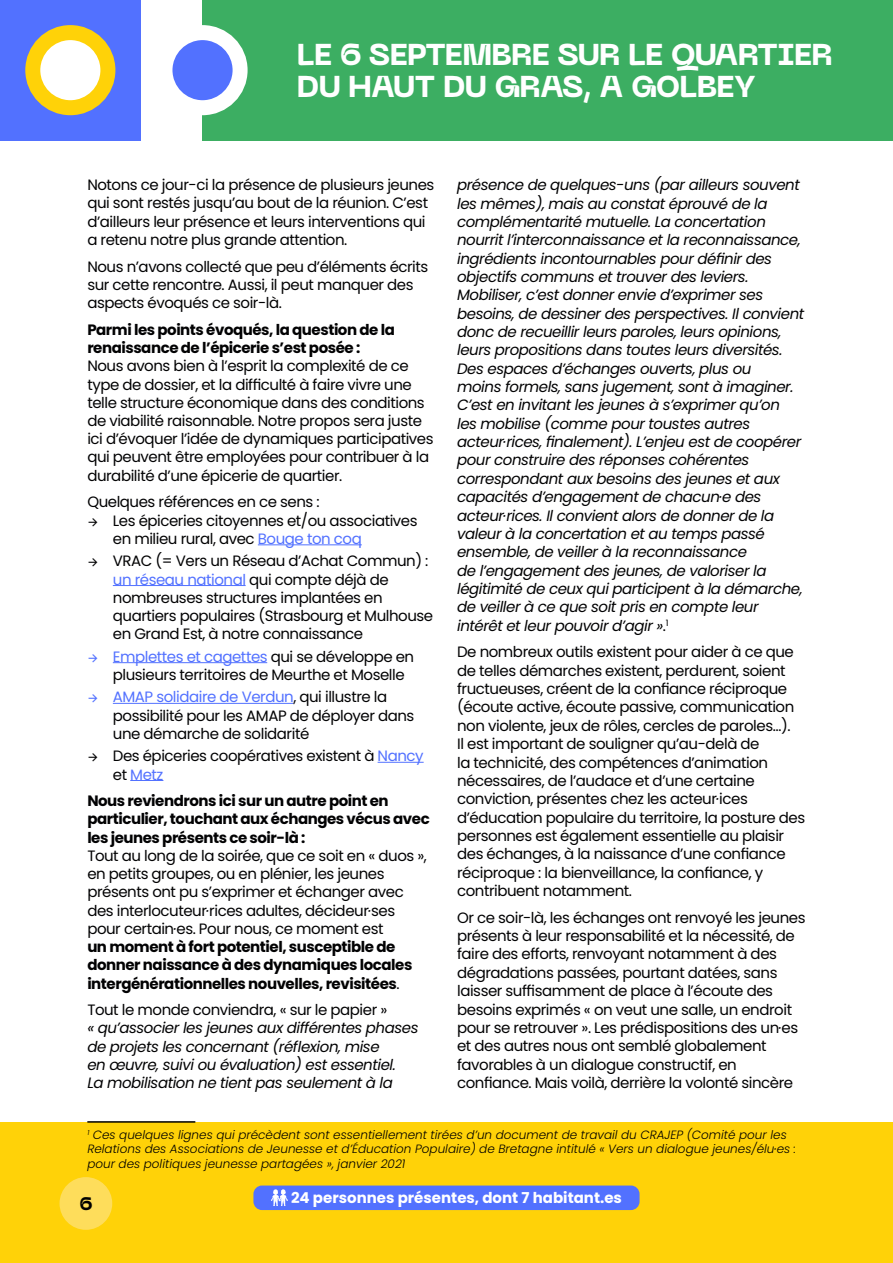
<style>
.page{position:relative;width:893px;height:1263px;background:#fff}
.page>*{position:absolute;margin:0;border:0;box-sizing:border-box;transform-origin:0 0}
.t1{font:800 30px/31.5px "Neue Machina";letter-spacing:-.02em;color:#fff}
.t2{font:800 18px "Neue Machina";color:#000}
.t3{font:15px/18.3px "Poppins";letter-spacing:-.03em;color:#020203}
.t4{font:italic 15px/18.3px "Poppins";letter-spacing:-.03em;color:#020203}
.t5{font:700 15px/18.1px "Poppins";letter-spacing:-.03em;color:#020203}
.t6{font:700 15px "Poppins";color:#fff}
.t7{font:italic 300 12px/14.4px "Poppins";color:#000}
.s1{font-style:normal}
.s2{font-style:italic}
.s3{font-family:"Neue Machina"}
.s4{color:#5271ff}
.s5{font-family:"Neue Machina";color:#5271ff}
.s6{font-weight:700}
.s7{font-weight:400;color:#020203}
</style>
<div class="page">
<div style="left:0;top:1123px;width:893px;height:140px;background:#ffd208"></div>
<div style="left:60px;top:1177px;width:52px;height:53px;background:#fedd5b;border-radius:50%"></div>
<div style="left:253px;top:1185px;width:386px;height:25px;background:#5271ff;border-radius:9px"></div>
<svg style="left:271px;top:1189px;width:17px;height:17px"></svg>
<hr style="left:258px;top:544px;width:104px;height:1px;background:#5271ff">
<hr style="left:113px;top:585px;width:133px;height:1px;background:#5271ff">
<hr style="left:113px;top:662px;width:154px;height:1px;background:#5271ff">
<hr style="left:113px;top:703px;width:180px;height:1px;background:#5271ff">
<hr style="left:378px;top:762px;width:46px;height:1px;background:#5271ff">
<hr style="left:130px;top:780px;width:33px;height:1px;background:#5271ff">
<hr style="left:87px;top:1121px;width:108px;height:2px;background:#000">
<div style="left:203px;top:0;width:690px;height:140px;background:#3cae62"></div>
<div style="left:0;top:0;width:141px;height:140px;background:#5271ff"></div>
<svg style="left:165px;top:33px;width:75px;height:75px;background:#6e88ff"></svg>
<div style="left:157px;top:25px;width:91px;height:90px;border:15px solid #fff;border-radius:50%"></div>
<svg style="left:33px;top:33px;width:75px;height:75px;background:#fff7d7"></svg>
<div style="left:25px;top:25px;width:90px;height:90px;border:15px solid #ffd208;border-radius:50%"></div>
<h1 class="t1" style="left:297px;top:40px;width:537px">LE 6 SEPTEMBRE SUR LE QUARTIER<br>DU HAUT DU GRAS, A GOLBEY</h1>
<p class="t4" style="left:457px;top:176px;width:349px">présence de quelques-uns (par ailleurs souvent les mêmes), mais au constat éprouvé de la complémentarité mutuelle. La concertation nourrit l’interconnaissance et la reconnaissance, ingrédients incontournables pour définir des objectifs communs et trouver des leviers.<br>Mobiliser, c’est donner envie d’exprimer ses besoins, de dessiner des perspectives. Il convient donc de recueillir leurs paroles, leurs opinions, leurs propositions dans toutes leurs diversités.<br>Des espaces d’échanges ouverts, plus ou<br>moins formels, sans jugement, sont à imaginer.<br>C’est en invitant les jeunes à s’exprimer qu’on<br>les mobilise (comme pour toustes autres acteur·rices, finalement). L’enjeu est de coopérer pour construire des réponses cohérentes correspondant aux besoins des jeunes et aux capacités d’engagement de chacun·e des acteur·rices. Il convient alors de donner de la valeur à la concertation et au temps passé ensemble, de veiller à la reconnaissance<br>de l’engagement des jeunes, de valoriser la légitimité de ceux qui participent à la démarche, de veiller à ce que soit pris en compte leur intérêt et leur pouvoir d’agir »<span class="s1">.</span><sup>1</sup></p>
<p class="t3" style="left:457px;top:643px;width:350px">De nombreux outils existent pour aider à ce que de telles démarches existent, perdurent, soient fructueuses, créent de la confiance réciproque (écoute active, écoute passive, communication non violente, jeux de rôles, cercles de paroles…).<br>Il est important de souligner qu’au-delà de<br>la technicité, des compétences d’animation nécessaires, de l’audace et d’une certaine conviction, présentes chez les acteur<span class="s2">·</span>ices d’éducation populaire du territoire, la posture des personnes est également essentielle au plaisir des échanges, à la naissance d’une confiance réciproque : la bienveillance, la confiance, y contribuent notamment.</p>
<p class="t3" style="left:457px;top:908px;width:350px">Or ce soir-là, les échanges ont renvoyé les jeunes présents à leur responsabilité et la nécessité, de faire des efforts, renvoyant notamment à des dégradations passées, pourtant datées, sans laisser suffisamment de place à l’écoute des besoins exprimés « on veut une salle, un endroit pour se retrouver ». Les prédispositions des un<span class="s2">·</span>es et des autres nous ont semblé globalement favorables à un dialogue constructif, en confiance. Mais voilà, derrière la volonté sincère</p>
<p class="t3" style="left:87px;top:176px;width:349px">Notons ce jour-ci la présence de plusieurs jeunes qui sont restés jusqu’au bout de la réunion. C’est d’ailleurs leur présence et leurs interventions qui a retenu notre plus grande attention.</p>
<p class="t3" style="left:87px;top:257px;width:343px">Nous n’avons collecté que peu d’éléments écrits sur cette rencontre. Aussi, il peut manquer des aspects évoqués ce soir-là.</p>
<p class="t5" style="left:87px;top:320px;width:309px">Parmi les points évoqués, la question de la renaissance de l’épicerie s’est posée :</p>
<p class="t3" style="left:87px;top:357px;width:348px">Nous avons bien à l’esprit la complexité de ce type de dossier, et la difficulté à faire vivre une telle structure économique dans des conditions de viabilité raisonnable. Notre propos sera juste ici d’évoquer l’idée de dynamiques participatives qui peuvent être employées pour contribuer à la durabilité d’une épicerie de quartier.</p>
<p class="t3" style="left:87px;top:493px;width:234px">Quelques références en ce sens :</p>
<p class="t3" style="left:113px;top:511px;width:306px;text-indent:-26px"><span class="s3">→</span> Les épiceries citoyennes et/ou associatives en milieu rural, avec <span class="s4">Bouge ton coq</span></p>
<p class="t3" style="left:113px;top:552px;width:322px;text-indent:-26px"><span class="s3">→</span> VRAC (= Vers un Réseau d’Achat Commun) : <span class="s4">un réseau national</span> qui compte déjà de nombreuses structures implantées en quartiers populaires (Strasbourg et Mulhouse en Grand Est, à notre connaissance</p>
<p class="t3" style="left:113px;top:647px;width:303px;text-indent:-26px"><span class="s5">→</span> <span class="s4">Emplettes et cagettes</span> qui se développe en plusieurs territoires de Meurthe et Moselle</p>
<p class="t3" style="left:113px;top:688px;width:303px;text-indent:-26px"><span class="s5">→</span> <span class="s4">AMAP solidaire de Verdun</span>, qui illustre la possibilité pour les AMAP de déployer dans une démarche de solidarité</p>
<p class="t3" style="left:113px;top:747px;width:312px;text-indent:-26px"><span class="s3">→</span> Des épiceries coopératives existent à <span class="s4">Nancy </span>et <span class="s4">Metz</span></p>
<p class="t5" style="left:87px;top:792px;width:344px">Nous reviendrons ici sur un autre point en particulier, touchant aux échanges vécus avec les jeunes présents ce soir-là :</p>
<p class="t3" style="left:87px;top:846px;width:341px">Tout au long de la soirée, que ce soit en « duos », en petits groupes, ou en plénier, les jeunes présents ont pu s’exprimer et échanger avec des interlocuteur<span class="s2">·</span>rices adultes, décideur<span class="s2">·</span>ses pour certain<span class="s2">·</span>es. Pour nous, ce moment est<br><span class="s6">un moment à fort potentiel, susceptible de donner naissance à des dynamiques locales intergénérationnelles nouvelles, revisitées</span>.</p>
<p class="t3" style="left:87px;top:1001px;width:302px">Tout le monde conviendra, « sur le papier »</p>
<p class="t4" style="left:87px;top:1019px;width:333px">« qu’associer les jeunes aux différentes phases de projets les concernant (réflexion, mise<br>en œuvre, suivi ou évaluation) est essentiel.<br>La mobilisation ne tient pas seulement à la</p>
<p class="t7" style="left:87px;top:1127px;width:710px"><sup>1</sup> Ces quelques lignes qui précèdent sont essentiellement tirées d’un document de travail du CRAJEP (Comité pour les<br>Relations des Associations de Jeunesse et d’Éducation Populaire) de Bretagne intitulé « Vers un dialogue jeunes/élu<span class="s7">·</span>es : pour des politiques jeunesse partagées », janvier 2021</p>
<p class="t2" style="left:79px;top:1192px;width:15px">6</p>
<p class="t6" style="left:291px;top:1189px;width:332px">24 personnes présentes, dont 7 habitant.es</p>
</div>
